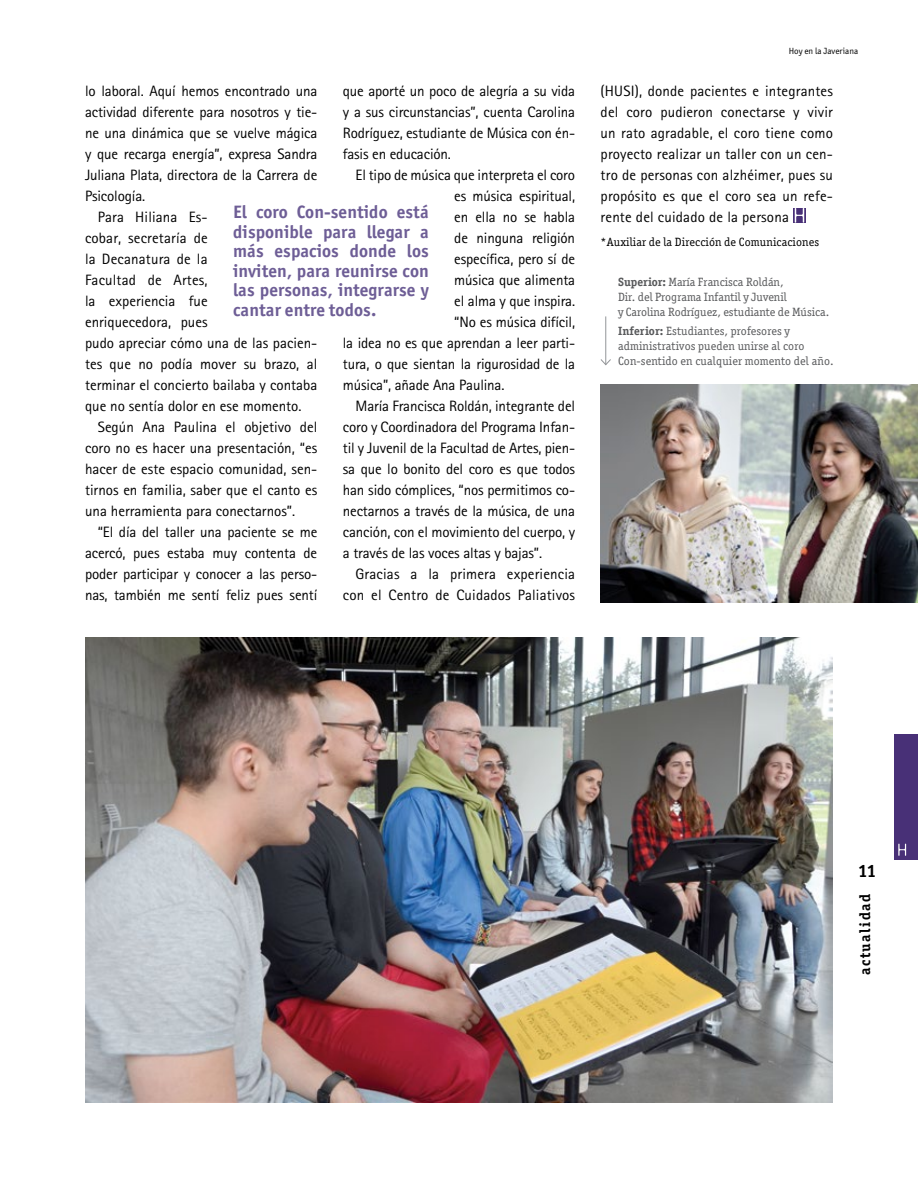
<style>
.page{position:relative;width:918px;height:1188px;background:#fff}
.page>*{position:absolute;margin:0;border:0;box-sizing:border-box;transform-origin:0 0}
.t1{font:700 18px/19.5px "Officina Sans ITC";letter-spacing:.005em;color:#6e5e96;text-align:justify}
.t2{font:700 18px "Officina Sans ITC";color:#000}
.t3{font:15px/21px "AT Rotis Sans Serif";letter-spacing:-.01em;color:#000;text-align:justify}
.t4{font:15px "AT Rotis Sans Serif";letter-spacing:.01em;color:#000}
.t5{font:700 15px "Officina Ser ITC";letter-spacing:.1em;color:#000}
.t6{font:12px/15px "Officina Ser ITC";letter-spacing:.01em;color:#58595b}
.t7{font:12px "Officina Ser ITC";letter-spacing:.01em;color:#000}
.t8{font:9px "Officina Sans ITC";color:#000}
.s1{font-weight:700}
</style>
<div class="page">
<div style="left:894px;top:734px;width:24px;height:126px;background:#483077"></div>
<svg style="left:898px;top:844px;width:8px;height:12px"></svg>
<img style="left:85px;top:637px;width:748px;height:466px">
<img style="left:601px;top:384px;width:317px;height:219px">
<div style="left:793px;top:208px;width:13px;height:14px;background:#756399"></div>
<svg style="left:795px;top:208px;width:9px;height:14px"></svg>
<hr style="left:605px;top:316px;width:1px;height:49px;background:#939598">
<svg style="left:600px;top:358px;width:11px;height:8px"></svg>
<p class="t3" style="left:85px;top:81px;width:234px">lo laboral. Aquí hemos encontrado una</p>
<p class="t3" style="left:85px;top:102px;width:234px">actividad diferente para nosotros y tie-</p>
<p class="t3" style="left:85px;top:123px;width:234px">ne una dinámica que se vuelve mágica</p>
<p class="t3" style="left:85px;top:144px;width:234px">y que recarga energía”, expresa Sandra</p>
<p class="t3" style="left:85px;top:165px;width:234px">Juliana Plata, directora de la Carrera de</p>
<p class="t3" style="left:85px;top:186px;width:62px">Psicología.</p>
<p class="t4" style="left:98px;top:209px;width:111px">Para Hiliana Es-</p>
<p class="t4" style="left:85px;top:230px;width:124px">cobar, secretaría de</p>
<p class="t4" style="left:85px;top:251px;width:124px">la Decanatura de la</p>
<p class="t4" style="left:85px;top:272px;width:124px">Facultad de Artes,</p>
<p class="t3" style="left:85px;top:291px;width:124px">la experiencia fue</p>
<p class="t3" style="left:85px;top:312px;width:124px">enriquecedora, pues</p>
<p class="t3" style="left:85px;top:333px;width:234px">pudo apreciar cómo una de las pacien-</p>
<p class="t3" style="left:85px;top:354px;width:234px">tes que no podía mover su brazo, al</p>
<p class="t3" style="left:85px;top:375px;width:234px">terminar el concierto bailaba y contaba</p>
<p class="t3" style="left:85px;top:396px;width:218px">que no sentía dolor en ese momento.</p>
<p class="t3" style="left:98px;top:417px;width:221px">Según Ana Paulina el objetivo del</p>
<p class="t3" style="left:85px;top:438px;width:234px">coro no es hacer una presentación, “es</p>
<p class="t3" style="left:85px;top:459px;width:234px">hacer de este espacio comunidad, sen-</p>
<p class="t3" style="left:85px;top:480px;width:234px">tirnos en familia, saber que el canto es</p>
<p class="t3" style="left:85px;top:501px;width:212px">una herramienta para conectarnos”.</p>
<p class="t3" style="left:98px;top:522px;width:221px">“El día del taller una paciente se me</p>
<p class="t3" style="left:85px;top:543px;width:234px">acercó, pues estaba muy contenta de</p>
<p class="t3" style="left:85px;top:564px;width:234px">poder participar y conocer a las perso-</p>
<p class="t3" style="left:85px;top:585px;width:234px">nas, también me sentí feliz pues sentí</p>
<p class="t3" style="left:343px;top:81px;width:234px">que aporté un poco de alegría a su vida y a sus circunstancias”, cuenta Carolina Rodríguez, estudiante de Música con én&shy;fasis en educación.</p>
<p class="t3" style="left:356px;top:165px;width:221px">El tipo de música que interpreta el coro</p>
<p class="t3" style="left:454px;top:186px;width:122px">es música espiritual,</p>
<p class="t3" style="left:454px;top:207px;width:122px">en ella no se habla</p>
<p class="t3" style="left:454px;top:228px;width:122px">de ninguna religión</p>
<p class="t3" style="left:454px;top:249px;width:122px">específica, pero sí de</p>
<p class="t3" style="left:454px;top:270px;width:122px">música que alimenta</p>
<p class="t3" style="left:454px;top:291px;width:122px">el alma y que inspira.</p>
<p class="t3" style="left:454px;top:312px;width:122px">“No es música difícil,</p>
<p class="t3" style="left:343px;top:333px;width:234px">la idea no es que aprendan a leer parti-</p>
<p class="t3" style="left:343px;top:354px;width:234px">tura, o que sientan la rigurosidad de la</p>
<p class="t3" style="left:343px;top:375px;width:163px">música”, añade Ana Paulina.</p>
<p class="t3" style="left:356px;top:396px;width:221px">María Francisca Roldán, integrante del</p>
<p class="t3" style="left:343px;top:417px;width:234px">coro y Coordinadora del Programa Infan-</p>
<p class="t3" style="left:343px;top:438px;width:234px">til y Juvenil de la Facultad de Artes, pien-</p>
<p class="t3" style="left:343px;top:459px;width:234px">sa que lo bonito del coro es que todos</p>
<p class="t3" style="left:343px;top:480px;width:234px">han sido cómplices, “nos permitimos co-</p>
<p class="t3" style="left:343px;top:501px;width:234px">nectarnos a través de la música, de una</p>
<p class="t3" style="left:343px;top:522px;width:234px">canción, con el movimiento del cuerpo, y</p>
<p class="t3" style="left:343px;top:543px;width:201px">a través de las voces altas y bajas”.</p>
<p class="t4" style="left:356px;top:566px;width:221px">Gracias a la primera experiencia</p>
<p class="t4" style="left:343px;top:587px;width:234px">con el Centro de Cuidados Paliativos</p>
<p class="t1" style="left:233px;top:202px;width:197px">El coro Con-sentido está disponible para llegar a más espacios donde los inviten, para reunirse con las personas, integrarse y cantar entre todos.</p>
<p class="t8" style="left:789px;top:46px;width:71px">Hoy en la Javeriana</p>
<p class="t3" style="left:601px;top:81px;width:234px">(HUSI), donde pacientes e integrantes del coro pudieron conectarse y vivir un rato agradable, el coro tiene como proyecto realizar un taller con un cen&shy;tro de personas con alzhéimer, pues su propósito es que el coro sea un refe&shy;rente del cuidado de la persona</p>
<p class="t7" style="left:601px;top:235px;width:220px">*Auxiliar de la Dirección de Comunicaciones</p>
<p class="t6" style="left:618px;top:274px;width:213px"><span class="s1">Superior:</span> María Francisca Roldán,<br>Dir. del Programa Infantil y Juvenil<br>y Carolina Rodríguez, estudiante de Música.</p>
<p class="t6" style="left:618px;top:324px;width:217px"><span class="s1">Inferior:</span> Estudiantes, profesores y administrativos pueden unirse al coro<br>Con-sentido en cualquier momento del año.</p>
<p class="t2" style="left:858px;top:859px;width:20px">11</p>
<p class="t5" style="left:856px;top:975px;width:82px;rotate:-90deg">actualidad</p>
</div>
